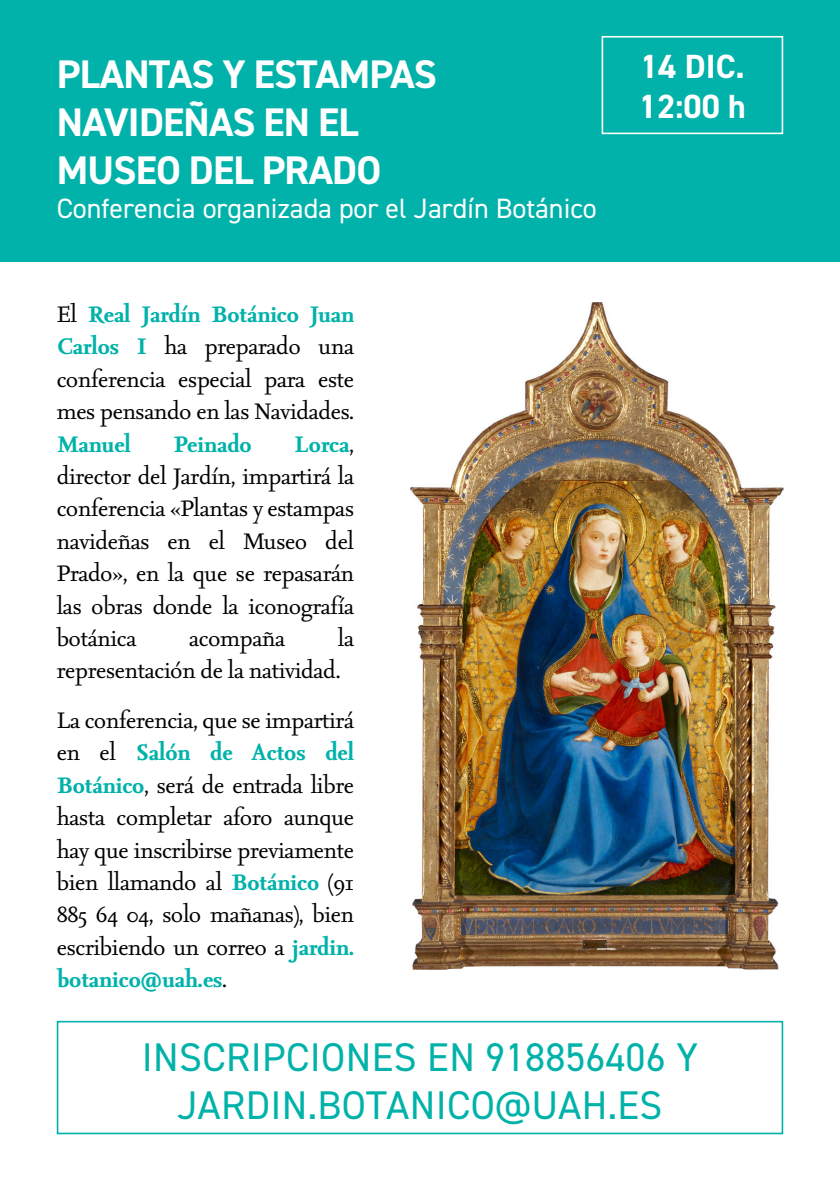
<style>
.page{position:relative;width:840px;height:1191px;background:#fff}
.page>*{position:absolute;margin:0;border:0;box-sizing:border-box;transform-origin:0 0}
.t1{font:40px/48.2px "DIN2014";letter-spacing:.01em;color:#00b2a9;text-align:center}
.t2{font:700 40px/48px "DIN2014";letter-spacing:-.02em;color:#fff}
.t3{font:700 33.6px/40.4px "DIN2014";color:#fff}
.t4{font:28px "DIN2014";color:#fff}
.t5{font:27px/32.4px "Seria Pro";letter-spacing:-.01em;color:#000;text-align:justify}
.t6{font:700 27px "Seria Pro";letter-spacing:-.01em;color:#00b2a9}
.s1{font-weight:700;color:#00b2a9}
</style>
<div class="page">
<div style="left:0;top:0;width:839px;height:262px;background:#00b2a9"></div>
<div style="left:601px;top:36px;width:181px;height:98px;border:2px solid #fff"></div>
<div style="left:57px;top:1020px;width:725px;height:114px;border:2px solid #00b2a9"></div>
<img style="left:410px;top:302px;width:372px;height:667px">
<h1 class="t2" style="left:57px;top:50px;width:381px">PLANTAS Y ESTAMPAS<br>NAVIDEÑAS EN EL<br>MUSEO DEL PRADO</h1>
<p class="t4" style="left:57px;top:190px;width:541px">Conferencia organizada por el Jardín Botánico</p>
<p class="t5" style="left:57px;top:297px;width:299px">El <span class="s1">Real Jardín Botánico Juan Carlos I</span> ha preparado una conferencia especial para este mes pensando en las Navidades.</p>
<p class="t6" style="left:57px;top:427px;width:76px">Manuel</p>
<p class="t6" style="left:173px;top:427px;width:80px">Peinado</p>
<p class="t5" style="left:57px;top:427px;width:299px;text-indent:237px"><span class="s1">Lorca</span>, director del Jardín, impartirá la conferencia «Plantas y estampas navideñas en el Museo del Prado», en la que se repasarán las obras donde la iconografía botánica</p>
<p class="t5" style="left:57px;top:621px;width:298px;text-indent:281px">la representación de la natividad.</p>
<p class="t5" style="left:57px;top:703px;width:299px">La conferencia, que se impartirá en el <span class="s1">Salón de Actos del Botánico</span>, será de entrada libre hasta completar aforo aunque hay que inscribirse previamente bien llamando al <span class="s1">Botánico</span> (91<br>885 64 04, solo mañanas), bien escribiendo un correo a <span class="s1">jardin. botanico@uah.es</span>.</p>
<p class="t5" style="left:189px;top:621px;width:98px">acompaña</p>
<p class="t3" style="left:638px;top:46px;width:108px">14 DIC.<br>12:00 h</p>
<h1 class="t1" style="left:142px;top:1032px;width:558px">INSCRIPCIONES EN 918856406 Y<br>JARDIN.BOTANICO@UAH.ES</h1>
</div>
